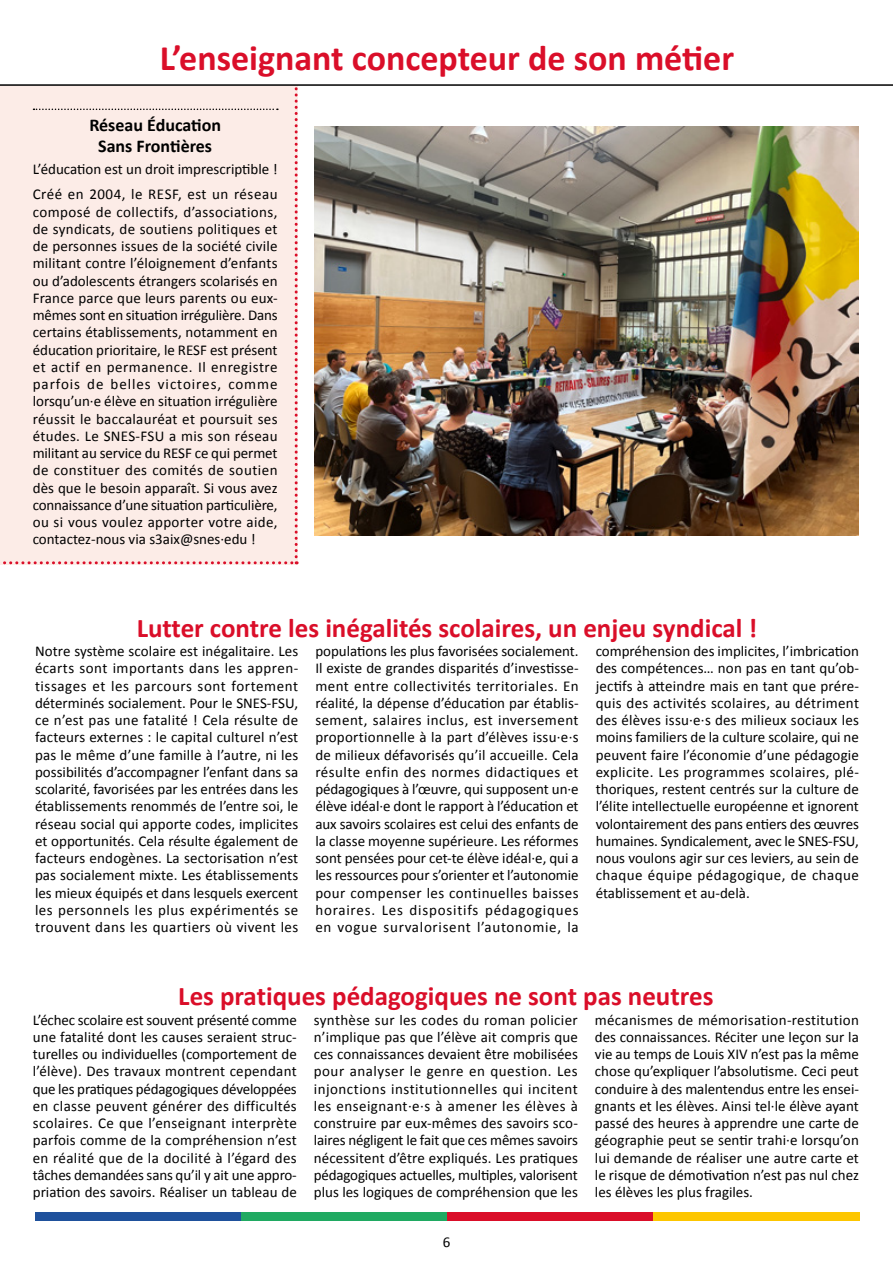
<style>
.page{position:relative;width:893px;height:1263px;background:#fff}
.page>*{position:absolute;margin:0;border:0;box-sizing:border-box;transform-origin:0 0}
.t1{font:700 36px "Calibri";color:#da0e29}
.t2{font:700 27px "Calibri";color:#da0e29}
.t3{font:700 18px/20.7px "Calibri";color:#000;text-align:center}
.t4{font:15px/17.2px "Calibri";color:#000;text-align:justify}
</style>
<div class="page">
<div style="left:0;top:86px;width:298px;height:478px;background:#fcece7"></div>
<img style="left:315px;top:127px;width:544px;height:408px">
<hr style="left:0;top:84px;width:893px;height:2px;background:#000">
<div style="left:35px;top:1212px;width:206px;height:8px;background:#1f519c"></div>
<div style="left:241px;top:1212px;width:206px;height:8px;background:#20aa62"></div>
<div style="left:447px;top:1212px;width:207px;height:8px;background:#da0e29"></div>
<div style="left:654px;top:1212px;width:206px;height:8px;background:#fdc600"></div>
<h1 class="t1" style="left:160px;top:32px;width:576px">L’enseignant concepteur de son métier</h1>
<p class="t3" style="left:89px;top:114px;width:133px">Réseau Éducation<br>Sans Frontières</p>
<p class="t4" style="left:33px;top:155px;width:246px;line-height:25.8px">L’éducation est un droit imprescriptible !<br>Créé en 2004, le RESF, est un réseau</p>
<p class="t4" style="left:33px;top:202px;width:246px">composé de collectifs, d’associations, de syndicats, de soutiens politiques et de personnes issues de la société civile militant contre l’éloignement d’enfants ou d’adolescents étrangers scolarisés en France parce que leurs parents ou eux&shy;mêmes sont en situation irrégulière. Dans certains établissements, notamment en éducation prioritaire, le RESF est présent et actif en permanence. Il enregistre parfois de belles victoires, comme lorsqu’un·e élève en situation irrégulière réussit le baccalauréat et poursuit ses études. Le SNES-FSU a mis son réseau militant au service du RESF ce qui permet de constituer des comités de soutien dès que le besoin apparaît. Si vous avez connaissance d’une situation particulière, ou si vous voulez apporter votre aide, contactez-nous via s3aix@snes·edu !</p>
<h2 class="t2" style="left:137px;top:609px;width:622px">Lutter contre les inégalités scolaires, un enjeu syndical !</h2>
<p class="t4" style="left:35px;top:642px;width:265px">Notre système scolaire est inégalitaire. Les écarts sont importants dans les appren&shy;tissages et les parcours sont fortement déterminés socialement. Pour le SNES-FSU, ce n’est pas une fatalité ! Cela résulte de facteurs externes : le capital culturel n’est pas le même d’une famille à l’autre, ni les possibilités d’accompagner l’enfant dans sa scolarité, favorisées par les entrées dans les établissements renommés de l’entre soi, le réseau social qui apporte codes, implicites et opportunités. Cela résulte également de facteurs endogènes. La sectorisation n’est pas socialement mixte. Les établissements les mieux équipés et dans lesquels exercent les personnels les plus expérimentés se trouvent dans les quartiers où vivent les</p>
<p class="t4" style="left:315px;top:642px;width:265px">populations les plus favorisées socialement.<br>Il existe de grandes disparités d’investisse&shy;ment entre collectivités territoriales. En réalité, la dépense d’éducation par établis&shy;sement, salaires inclus, est inversement proportionnelle à la part d’élèves issu·e·s de milieux défavorisés qu’il accueille. Cela résulte enfin des normes didactiques et pédagogiques à l’œuvre, qui supposent un·e élève idéal·e dont le rapport à l’éducation et aux savoirs scolaires est celui des enfants de la classe moyenne supérieure. Les réformes sont pensées pour cet-te élève idéal·e, qui a les ressources pour s’orienter et l’autonomie pour compenser les continuelles baisses horaires. Les dispositifs pédagogiques en vogue survalorisent l’autonomie, la</p>
<p class="t4" style="left:596px;top:642px;width:265px">compréhension des implicites, l’imbrication des compétences… non pas en tant qu’ob&shy;jectifs à atteindre mais en tant que prére&shy;quis des activités scolaires, au détriment des élèves issu·e·s des milieux sociaux les moins familiers de la culture scolaire, qui ne peuvent faire l’économie d’une pédagogie explicite. Les programmes scolaires, plé&shy;thoriques, restent centrés sur la culture de l’élite intellectuelle européenne et ignorent volontairement des pans entiers des œuvres humaines. Syndicalement, avec le SNES-FSU, nous voulons agir sur ces leviers, au sein de chaque équipe pédagogique, de chaque établissement et au-delà.</p>
<h2 class="t2" style="left:178px;top:977px;width:537px">Les pratiques pédagogiques ne sont pas neutres</h2>
<p class="t4" style="left:33px;top:1010px;width:266px">L’échec scolaire est souvent présenté comme une fatalité dont les causes seraient struc&shy;turelles ou individuelles (comportement de l’élève). Des travaux montrent cependant que les pratiques pédagogiques développées en classe peuvent générer des difficultés scolaires. Ce que l’enseignant interprète parfois comme de la compréhension n’est en réalité que de la docilité à l’égard des tâches demandées sans qu’il y ait une appro&shy;priation des savoirs. Réaliser un tableau de</p>
<p class="t4" style="left:314px;top:1010px;width:266px">synthèse sur les codes du roman policier n’implique pas que l’élève ait compris que ces connaissances devaient être mobilisées pour analyser le genre en question. Les injonctions institutionnelles qui incitent les enseignant·e·s à amener les élèves à construire par eux-mêmes des savoirs sco&shy;laires négligent le fait que ces mêmes savoirs nécessitent d’être expliqués. Les pratiques pédagogiques actuelles, multiples, valorisent plus les logiques de compréhension que les</p>
<p class="t4" style="left:595px;top:1010px;width:266px">mécanismes de mémorisation-restitution des connaissances. Réciter une leçon sur la vie au temps de Louis XIV n’est pas la même chose qu’expliquer l’absolutisme. Ceci peut conduire à des malentendus entre les ensei&shy;gnants et les élèves. Ainsi tel·le élève ayant passé des heures à apprendre une carte de géographie peut se sentir trahi·e lorsqu’on lui demande de réaliser une autre carte et le risque de démotivation n’est pas nul chez les élèves les plus fragiles.</p>
<p class="t4" style="left:443px;top:1233px;width:9px">6</p>
</div>
